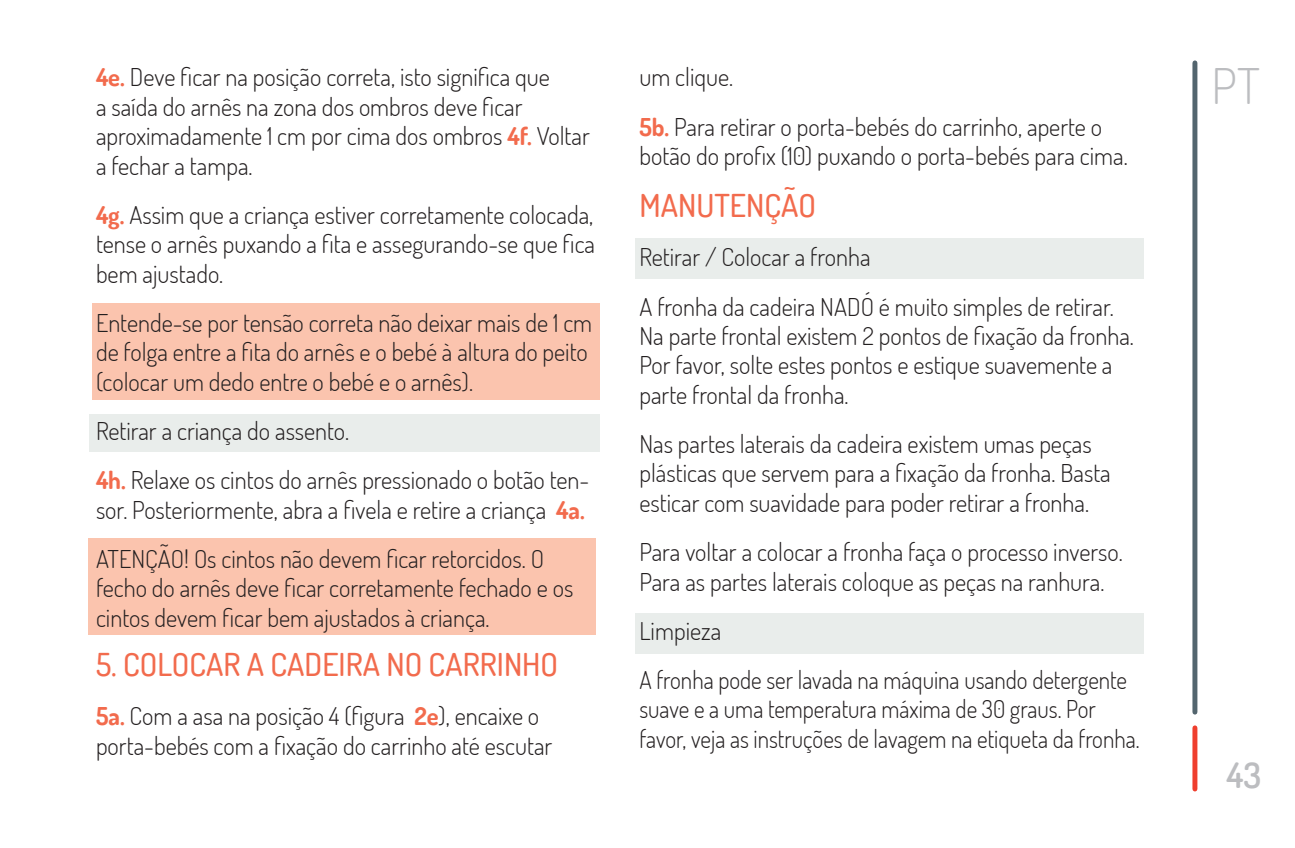
<style>
.page{position:relative;width:1295px;height:848px;background:#fff}
.page>*{position:absolute;margin:0;border:0;box-sizing:border-box;transform-origin:0 0}
.t1{font:300 49px "Dosis";color:#bcbdc0}
.t2{font:600 35px "Dosis";color:#bcbdc0}
.texto{font:500 31.5px "Dosis";color:#f26b4d}
.titulo_apartados{font:500 31.5px "Dosis";color:#f26b4d}
.texto-2{font:300 24.5px/29.4px "Dosis";color:#231f20}
.texto-3{font:300 24.5px/29.4px "Dosis";color:#231f20;scale:.95 1}
.s1{font-weight:700;color:#f26b4d}
</style>
<div class="page">
<div style="left:1192px;top:63px;width:5px;height:649px;background:#53656e"></div>
<div style="left:1192px;top:728px;width:5px;height:61px;background:#ef3e2e"></div>
<div style="left:93px;top:303px;width:507px;height:97px;background:#fbc4ae"></div>
<div style="left:89px;top:414px;width:510px;height:37px;background:#e9edeb"></div>
<div style="left:635px;top:238px;width:508px;height:41px;background:#e9edeb"></div>
<div style="left:635px;top:613px;width:508px;height:41px;background:#e9edeb"></div>
<div style="left:89px;top:537px;width:507px;height:97px;background:#fbc4ae"></div>
<p class="texto-2" style="left:96px;top:62px;width:495px"><span class="s1">4e.</span> Deve ficar na posição correta, isto significa que<br>a saída do arnês na zona dos ombros deve ficar aproximadamente 1 cm por cima dos ombros <span class="s1">4f.</span> Voltar a fechar a tampa.</p>
<p class="texto-2" style="left:96px;top:199px;width:501px;text-align:justify"><span class="s1">4g.</span> Assim que a criança estiver corretamente colocada, tense o arnês puxando a fita e assegurando-se que fica bem ajustado.</p>
<p class="texto-2" style="left:96px;top:307px;width:498px">Entende-se por tensão correta não deixar mais de 1 cm de folga entre a fita do arnês e o bebé à altura do peito (colocar um dedo entre o bebé e o arnês).</p>
<p class="texto-2" style="left:96px;top:415px;width:255px">Retirar a criança do assento.</p>
<p class="texto-2" style="left:96px;top:465px;width:495px"><span class="s1">4h.</span> Relaxe os cintos do arnês pressionado o botão ten&shy;sor. Posteriormente, abra a fivela e retire a criança <span class="s1">4a.</span></p>
<p class="texto-2" style="left:96px;top:543px;width:479px">ATENÇÃO! Os cintos não devem ficar retorcidos. O fecho do arnês deve ficar corretamente fechado e os cintos devem ficar bem ajustados à criança.</p>
<p class="texto" style="left:96px;top:644px;width:464px">5. COLOCAR A CADEIRA NO CARRINHO</p>
<p class="texto-2" style="left:96px;top:701px;width:458px"><span class="s1">5a.</span> Com a asa na posição 4 (figura <span class="s1">2e</span>), encaixe o porta-bebés com a fixação do carrinho até escutar</p>
<p class="texto-2" style="left:639px;top:62px;width:95px">um clique.</p>
<p class="texto-2" style="left:639px;top:111px;width:490px"><span class="s1">5b.</span> Para retirar o porta-bebés do carrinho, aperte o botão do profix (10) puxando o porta-bebés para cima.</p>
<p class="titulo_apartados" style="left:639px;top:185px;width:178px">MANUTENÇÃO</p>
<p class="texto-2" style="left:639px;top:242px;width:233px">Retirar / Colocar a fronha</p>
<p class="texto-2" style="left:639px;top:291px;width:496px">A fronha da cadeira NADÓ é muito simples de retirar.<br>Na parte frontal existem 2 pontos de fixação da fronha.<br>Por favor, solte estes pontos e estique suavemente a parte frontal da fronha.</p>
<p class="texto-2" style="left:639px;top:429px;width:473px">Nas partes laterais da cadeira existem umas peças plásticas que servem para a fixação da fronha. Basta esticar com suavidade para poder retirar a fronha.</p>
<p class="texto-2" style="left:639px;top:537px;width:485px">Para voltar a colocar a fronha faça o processo inverso.<br>Para as partes laterais coloque as peças na ranhura.</p>
<p class="texto-2" style="left:639px;top:615px;width:83px">Limpieza</p>
<p class="texto-3" style="left:639px;top:664px;width:528px">A fronha pode ser lavada na máquina usando detergente suave e a uma temperatura máxima de 30 graus. Por favor, veja as instruções de lavagem na etiqueta da fronha.</p>
<h1 class="t1" style="left:1211px;top:54px;width:50px">PT</h1>
<h2 class="t2" style="left:1226px;top:752px;width:36px">43</h2>
</div>
